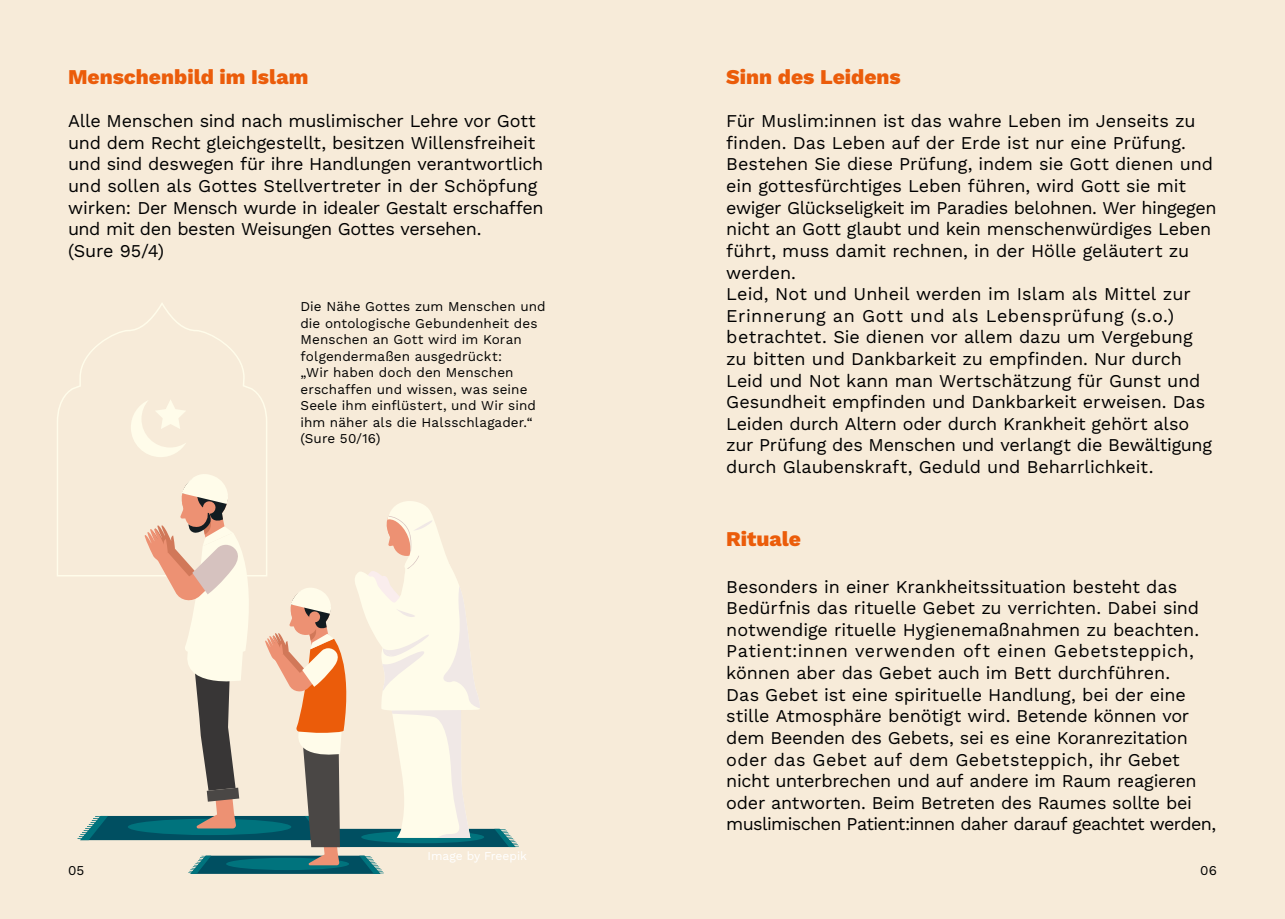
<style>
.page{position:relative;width:1285px;height:919px;background:#fff}
.page>*{position:absolute;margin:0;border:0;box-sizing:border-box;transform-origin:0 0}
.t1{font:800 21px "Work Sans";color:#eb5c0a}
.t2{font:18px/21.6px "Work Sans";letter-spacing:-.01em;color:#000}
.t3{font:13.5px/16.5px "Work Sans";letter-spacing:.01em;color:#000}
.t4{font:12px "Work Sans";color:#fff}
</style>
<div class="page">
<div style="left:0;top:0;width:1284px;height:918px;background:#f7ebd9"></div>
<svg style="left:57px;top:303px;width:210px;height:273px"></svg>
<svg style="left:131px;top:399px;width:55px;height:58px"></svg>
<svg style="left:77px;top:471px;width:442px;height:402px"></svg>
<p class="t1" style="left:68px;top:61px;width:242px">Menschenbild im Islam</p>
<p class="t2" style="left:68px;top:110px;width:477px">Alle Menschen sind nach muslimischer Lehre vor Gott und dem Recht gleichgestellt, besitzen Willensfreiheit und sind deswegen für ihre Handlungen verantwortlich und sollen als Gottes Stellvertreter in der Schöpfung wirken: Der Mensch wurde in idealer Gestalt erschaffen und mit den besten Weisungen Gottes versehen.<br>(Sure 95/4)</p>
<p class="t3" style="left:300px;top:298px;width:247px">Die Nähe Gottes zum Menschen und die ontologische Gebundenheit des<br>Menschen an Gott wird im Koran folgendermaßen ausgedrückt:<br>„Wir haben doch den Menschen erschaffen und wissen, was seine<br>Seele ihm einflüstert, und Wir sind ihm näher als die Halsschlagader.“ (Sure 50/16)</p>
<p class="t3" style="left:68px;top:861px;width:18px">05</p>
<p class="t4" style="left:427px;top:846px;width:101px">Image by Freepik</p>
<p class="t1" style="left:726px;top:61px;width:176px">Sinn des Leidens</p>
<p class="t2" style="left:726px;top:110px;width:491px">Für Muslim:innen ist das wahre Leben im Jenseits zu finden. Das Leben auf der Erde ist nur eine Prüfung.<br>Bestehen Sie diese Prüfung, indem sie Gott dienen und ein gottesfürchtiges Leben führen, wird Gott sie mit ewiger Glückseligkeit im Paradies belohnen. Wer hingegen nicht an Gott glaubt und kein menschenwürdiges Leben führt, muss damit rechnen, in der Hölle geläutert zu werden.<br>Leid, Not und Unheil werden im Islam als Mittel zur Erinnerung an Gott und als Lebensprüfung (s.o.) betrachtet. Sie dienen vor allem dazu um Vergebung zu bitten und Dankbarkeit zu empfinden. Nur durch Leid und Not kann man Wertschätzung für Gunst und Gesundheit empfinden und Dankbarkeit erweisen. Das Leiden durch Altern oder durch Krankheit gehört also zur Prüfung des Menschen und verlangt die Bewältigung durch Glaubenskraft, Geduld und Beharrlichkeit.</p>
<p class="t1" style="left:726px;top:522px;width:76px">Rituale</p>
<p class="t2" style="left:726px;top:575px;width:491px">Besonders in einer Krankheitssituation besteht das Bedürfnis das rituelle Gebet zu verrichten. Dabei sind notwendige rituelle Hygienemaßnahmen zu beachten.<br>Patient:innen verwenden oft einen Gebetsteppich, können aber das Gebet auch im Bett durchführen.<br>Das Gebet ist eine spirituelle Handlung, bei der eine stille Atmosphäre benötigt wird. Betende können vor dem Beenden des Gebets, sei es eine Koranrezitation oder das Gebet auf dem Gebetsteppich, ihr Gebet nicht unterbrechen und auf andere im Raum reagieren oder antworten. Beim Betreten des Raumes sollte bei muslimischen Patient:innen daher darauf geachtet werden,</p>
<p class="t3" style="left:1199px;top:861px;width:18px">06</p>
</div>
